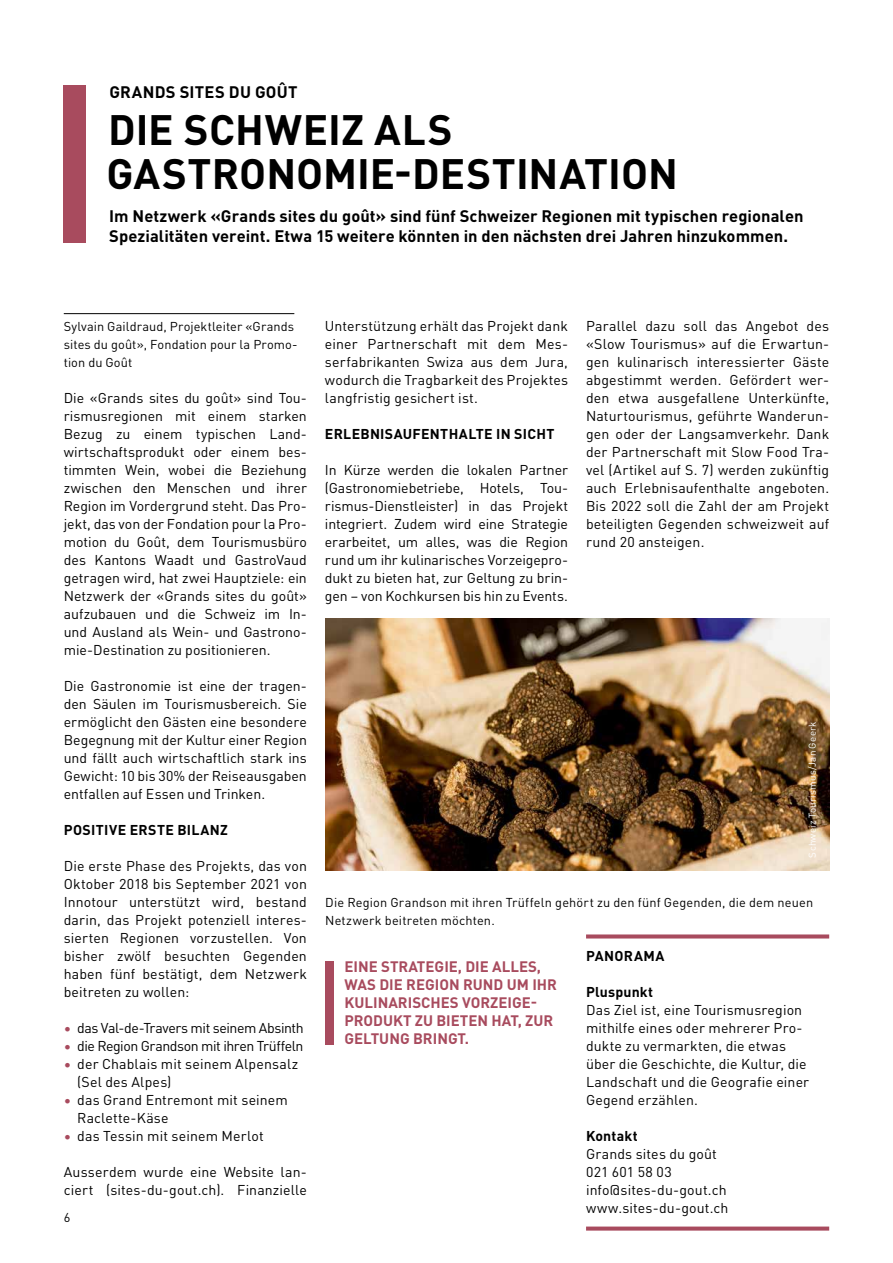
<style>
.page{position:relative;width:893px;height:1263px;background:#fff}
.page>*{position:absolute;margin:0;border:0;box-sizing:border-box;transform-origin:0 0}
.t1{font:700 42px/43.5px "DINOT";color:#000}
.t2{font:700 16.5px/20.2px "DINOT";letter-spacing:.005em;color:#000}
.t3{font:700 15px/18px "DINOT";color:#a84b5e}
.t4{font:14.1px/18px "DINOT";letter-spacing:.005em;color:#000;text-align:justify}
.t5{font:700 14.1px "DINOT";letter-spacing:.02em;color:#000}
.t6{font:14.1px "DINOT";letter-spacing:-.03em;color:#000}
.t7{font:12.75px/18px "DINOT";letter-spacing:.01em;color:#000}
.t8{font:9.75px "DINOT";letter-spacing:.025em;color:#fff}
.s1{color:#a84b5e}
</style>
<div class="page">
<hr style="left:64px;top:313px;width:230px;height:1px;background:#000">
<div style="left:325px;top:961px;width:9px;height:83px;background:#a84b5e"></div>
<img style="left:325px;top:619px;width:505px;height:252px">
<svg style="left:586px;top:934px;width:243px;height:4px"></svg>
<svg style="left:586px;top:1226px;width:243px;height:4px"></svg>
<div style="left:64px;top:85px;width:22px;height:157px;background:#a84b5e"></div>
<p class="t2" style="left:109px;top:80px;width:190px">GRANDS SITES DU GOÛT</p>
<h1 class="t1" style="left:106px;top:105px;width:573px">DIE SCHWEIZ ALS<br>GASTRONOMIE-DESTINATION</h1>
<p class="t2" style="left:109px;top:204px;width:696px">Im Netzwerk «Grands sites du goût» sind fünf Schweizer Regionen mit typischen regionalen<br>Spezialitäten vereint. Etwa 15 weitere könnten in den nächsten drei Jahren hinzukommen.</p>
<p class="t7" style="left:64px;top:316px;width:235px">Sylvain Gaildraud, Projektleiter «Grands sites du goût», Fondation pour la Promo&shy;tion du Goût</p>
<p class="t4" style="left:64px;top:387px;width:245px">Die «Grands sites du goût» sind Tou&shy;rismusregionen mit einem starken Bezug zu einem typischen Land&shy;wirtschaftsprodukt oder einem bes&shy;timmten Wein, wobei die Beziehung zwischen den Menschen und ihrer Region im Vordergrund steht. Das Pro&shy;jekt, das von der Fondation pour la Pro&shy;motion du Goût, dem Tourismusbüro des Kantons Waadt und GastroVaud getragen wird, hat zwei Hauptziele: ein Netzwerk der «Grands sites du goût» aufzubauen und die Schweiz im In&shy;und Ausland als Wein- und Gastrono&shy;mie-Destination zu positionieren.</p>
<p class="t4" style="left:64px;top:675px;width:245px">Die Gastronomie ist eine der tragen&shy;den Säulen im Tourismusbereich. Sie ermöglicht den Gästen eine besondere Begegnung mit der Kultur einer Region und fällt auch wirtschaftlich stark ins Gewicht: 10 bis 30% der Reiseausgaben entfallen auf Essen und Trinken.</p>
<p class="t5" style="left:64px;top:819px;width:166px">POSITIVE ERSTE BILANZ</p>
<p class="t4" style="left:64px;top:856px;width:245px">Die erste Phase des Projekts, das von Oktober 2018 bis September 2021 von Innotour unterstützt wird, bestand darin, das Projekt potenziell interes&shy;sierten Regionen vorzustellen. Von bisher zwölf besuchten Gegenden haben fünf bestätigt, dem Netzwerk beitreten zu wollen:</p>
<p class="t6" style="left:64px;top:1017px;width:241px"><span class="s1">•</span> das Val-de-Travers mit seinem Absinth</p>
<p class="t6" style="left:64px;top:1035px;width:241px"><span class="s1">•</span> die Region Grandson mit ihren Trüffeln</p>
<p class="t4" style="left:77px;top:1054px;width:222px;text-indent:-13px"><span class="s1">•</span> der Chablais mit seinem Alpensalz (Sel des Alpes)</p>
<p class="t4" style="left:77px;top:1090px;width:212px;text-indent:-13px"><span class="s1">•</span> das Grand Entremont mit seinem<br>Raclette-Käse</p>
<p class="t4" style="left:64px;top:1126px;width:201px"><span class="s1">•</span> das Tessin mit seinem Merlot</p>
<p class="t4" style="left:64px;top:1162px;width:245px">Ausserdem wurde eine Website lan&shy;ciert (sites-du-gout.ch). Finanzielle</p>
<p class="t7" style="left:64px;top:1207px;width:8px">6</p>
<p class="t4" style="left:325px;top:315px;width:245px">Unterstützung erhält das Projekt dank einer Partnerschaft mit dem Mes&shy;serfabrikanten Swiza aus dem Jura, wodurch die Tragbarkeit des Projektes langfristig gesichert ist.</p>
<p class="t5" style="left:325px;top:423px;width:231px">ERLEBNISAUFENTHALTE IN SICHT</p>
<p class="t4" style="left:325px;top:460px;width:245px">In Kürze werden die lokalen Partner (Gastronomiebetriebe, Hotels, Tou&shy;rismus-Dienstleister) in das Projekt integriert. Zudem wird eine Strategie erarbeitet, um alles, was die Region rund um ihr kulinarisches Vorzeigepro&shy;dukt zu bieten hat, zur Geltung zu brin&shy;gen – von Kochkursen bis hin zu Events.</p>
<p class="t4" style="left:586px;top:315px;width:245px">Parallel dazu soll das Angebot des «Slow Tourismus» auf die Erwartun&shy;gen kulinarisch interessierter Gäste abgestimmt werden. Gefördert wer&shy;den etwa ausgefallene Unterkünfte, Naturtourismus, geführte Wanderun&shy;gen oder der Langsamverkehr. Dank der Partnerschaft mit Slow Food Tra&shy;vel (Artikel auf S. 7) werden zukünftig auch Erlebnisaufenthalte angeboten.<br>Bis 2022 soll die Zahl der am Projekt beteiligten Gegenden schweizweit auf rund 20 ansteigen.</p>
<p class="t8" style="left:805px;top:857px;width:138px;rotate:-90deg">Schweiz Tourismus/Jan Geerk</p>
<p class="t7" style="left:325px;top:892px;width:489px">Die Region Grandson mit ihren Trüffeln gehört zu den fünf Gegenden, die dem neuen<br>Netzwerk beitreten möchten.</p>
<p class="t3" style="left:344px;top:956px;width:214px">EINE STRATEGIE, DIE ALLES,<br>WAS DIE REGION RUND UM IHR<br>KULINARISCHES VORZEIGE-<br>PRODUKT ZU BIETEN HAT, ZUR<br>GELTUNG BRINGT.</p>
<p class="t5" style="left:586px;top:945px;width:80px">PANORAMA</p>
<p class="t5" style="left:586px;top:981px;width:69px">Pluspunkt</p>
<p class="t4" style="left:586px;top:999px;width:225px;text-align:left">Das Ziel ist, eine Tourismusregion mithilfe eines oder mehrerer Pro&shy;dukte zu vermarkten, die etwas über die Geschichte, die Kultur, die<br>Landschaft und die Geografie einer<br>Gegend erzählen.</p>
<p class="t5" style="left:586px;top:1125px;width:53px">Kontakt</p>
<p class="t4" style="left:586px;top:1143px;width:144px;text-align:left">Grands sites du goût<br>021 601 58 03 info@sites-du-gout.ch www.sites-du-gout.ch</p>
</div>
